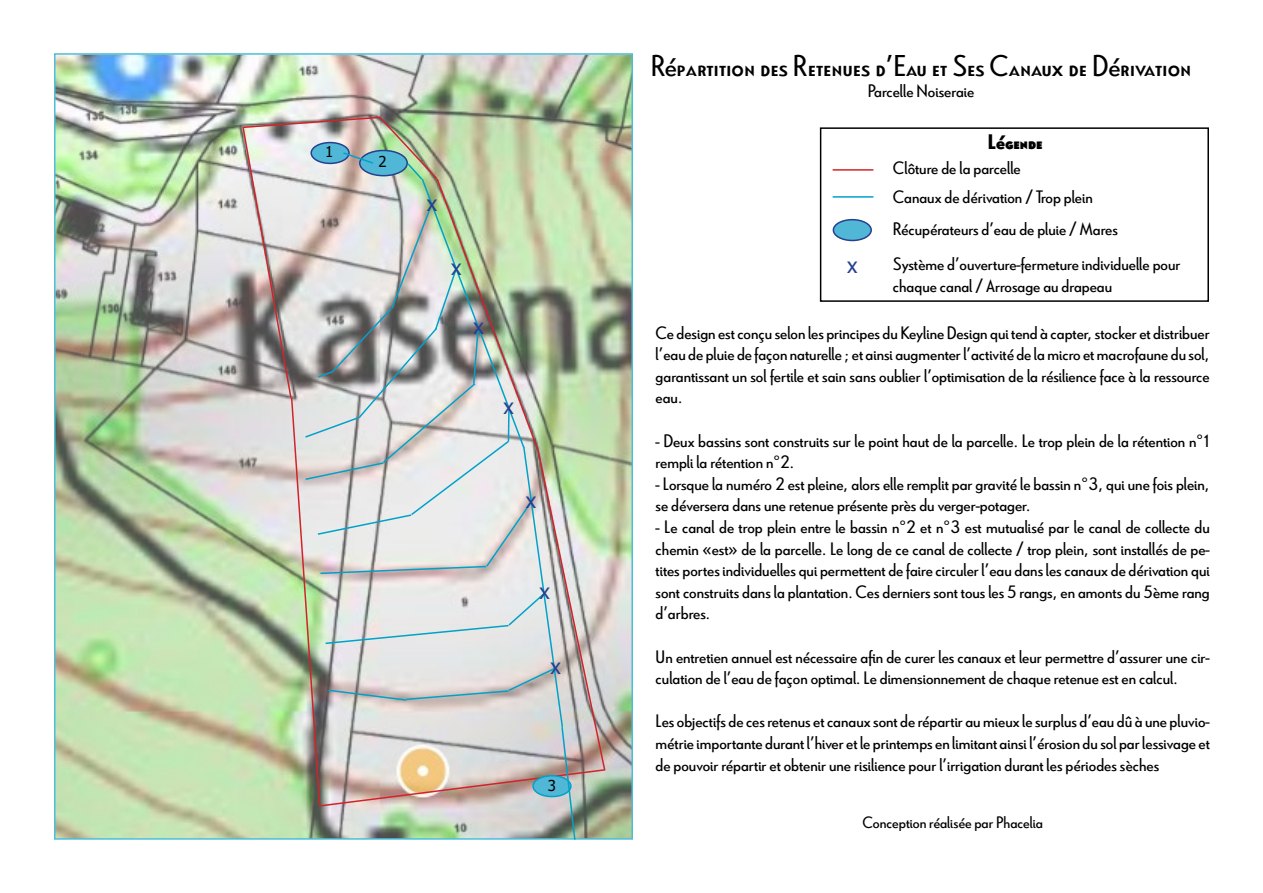
<style>
.page{position:relative;width:1263px;height:893px;background:#fff}
.page>*{position:absolute;margin:0;border:0;box-sizing:border-box;transform-origin:0 0}
.t1{font:30px "Le Havre";color:#000}
.t2{font:21px "Tahoma";color:#25408f}
.t3{font:900 21px "Le Havre";color:#000}
.t4{font:18px/21.6px "Le Havre";color:#000}
.t5{font:16.5px "Le Havre";color:#000}
.t6{font:15px "Tahoma";color:#000}
</style>
<div class="page">
<img style="left:57px;top:56px;width:573px;height:781px">
<img style="left:241px;top:115px;width:366px;height:725px">
<hr style="left:833px;top:169px;width:40px;height:2px;background:#d2232a">
<hr style="left:833px;top:196px;width:40px;height:2px;background:#00a2c9">
<div style="left:833px;top:220px;width:38px;height:20px;background:#51b7d6;border-radius:50%"></div>
<div style="left:833px;top:219px;width:39px;height:22px;border:2px solid #25408f;border-radius:50%"></div>
<div style="left:820px;top:127px;width:389px;height:175px;border:2px solid #000"></div>
<p class="t6" style="left:325px;top:141px;width:10px">1</p>
<p class="t6" style="left:379px;top:152px;width:10px">2</p>
<p class="t2" style="left:427px;top:189px;width:12px">x</p>
<p class="t2" style="left:451px;top:254px;width:12px">x</p>
<p class="t2" style="left:474px;top:312px;width:12px">x</p>
<p class="t2" style="left:504px;top:392px;width:12px">x</p>
<p class="t2" style="left:526px;top:486px;width:12px">x</p>
<p class="t2" style="left:539px;top:578px;width:12px">x</p>
<p class="t2" style="left:550px;top:652px;width:12px">x</p>
<p class="t6" style="left:548px;top:776px;width:10px">3</p>
<h1 class="t1" style="left:651px;top:47px;width:542px">Répartition des Retenues d’Eau et Ses Canaux de Dérivation</h1>
<p class="t4" style="left:868px;top:81px;width:108px">Parcelle Noiseraie</p>
<p class="t3" style="left:988px;top:126px;width:56px">Légende</p>
<p class="t4" style="left:893px;top:154px;width:201px;line-height:28.7px">Clôture de la parcelle<br>Canaux de dérivation / Trop plein</p>
<p class="t4" style="left:893px;top:219px;width:227px">Récupérateurs d’eau de pluie / Mares</p>
<p class="t2" style="left:847px;top:252px;width:12px">x</p>
<p class="t4" style="left:893px;top:254px;width:289px">Système d’ouverture-fermeture individuelle pour chaque canal / Arrosage au drapeau</p>
<p class="t4" style="left:656px;top:322px;width:556px;text-align:justify">Ce design est conçu selon les principes du Keyline Design qui tend à capter, stocker et distribuer l’eau de pluie de façon naturelle ; et ainsi augmenter l’activité de la micro et macrofaune du sol, garantissant un sol fertile et sain sans oublier l’optimisation de la résilience face à la ressource eau.</p>
<p class="t4" style="left:656px;top:430px;width:555px">- Deux bassins sont construits sur le point haut de la parcelle. Le trop plein de la rétention n°1 rempli la rétention n°2.</p>
<p class="t4" style="left:656px;top:474px;width:556px">- Lorsque la numéro 2 est pleine, alors elle remplit par gravité le bassin n°3, qui une fois plein, se déversera dans une retenue présente près du verger-potager.</p>
<p class="t4" style="left:656px;top:517px;width:556px;text-align:justify">- Le canal de trop plein entre le bassin n°2 et n°3 est mutualisé par le canal de collecte du chemin «est» de la parcelle. Le long de ce canal de collecte / trop plein, sont installés de pe&shy;tites portes individuelles qui permettent de faire circuler l’eau dans les canaux de dérivation qui sont construits dans la plantation. Ces derniers sont tous les 5 rangs, en amonts du 5ème rang d’arbres.</p>
<p class="t4" style="left:656px;top:646px;width:556px">Un entretien annuel est nécessaire afin de curer les canaux et leur permettre d’assurer une cir&shy;culation de l’eau de façon optimal. Le dimensionnement de chaque retenue est en calcul.</p>
<p class="t4" style="left:656px;top:711px;width:556px;text-align:justify">Les objectifs de ces retenus et canaux sont de répartir au mieux le surplus d’eau dû à une pluvio&shy;métrie importante durant l’hiver et le printemps en limitant ainsi l’érosion du sol par lessivage et de pouvoir répartir et obtenir une risilience pour l’irrigation durant les périodes sèches</p>
<p class="t5" style="left:863px;top:812px;width:182px">Conception réalisée par Phacelia</p>
</div>
